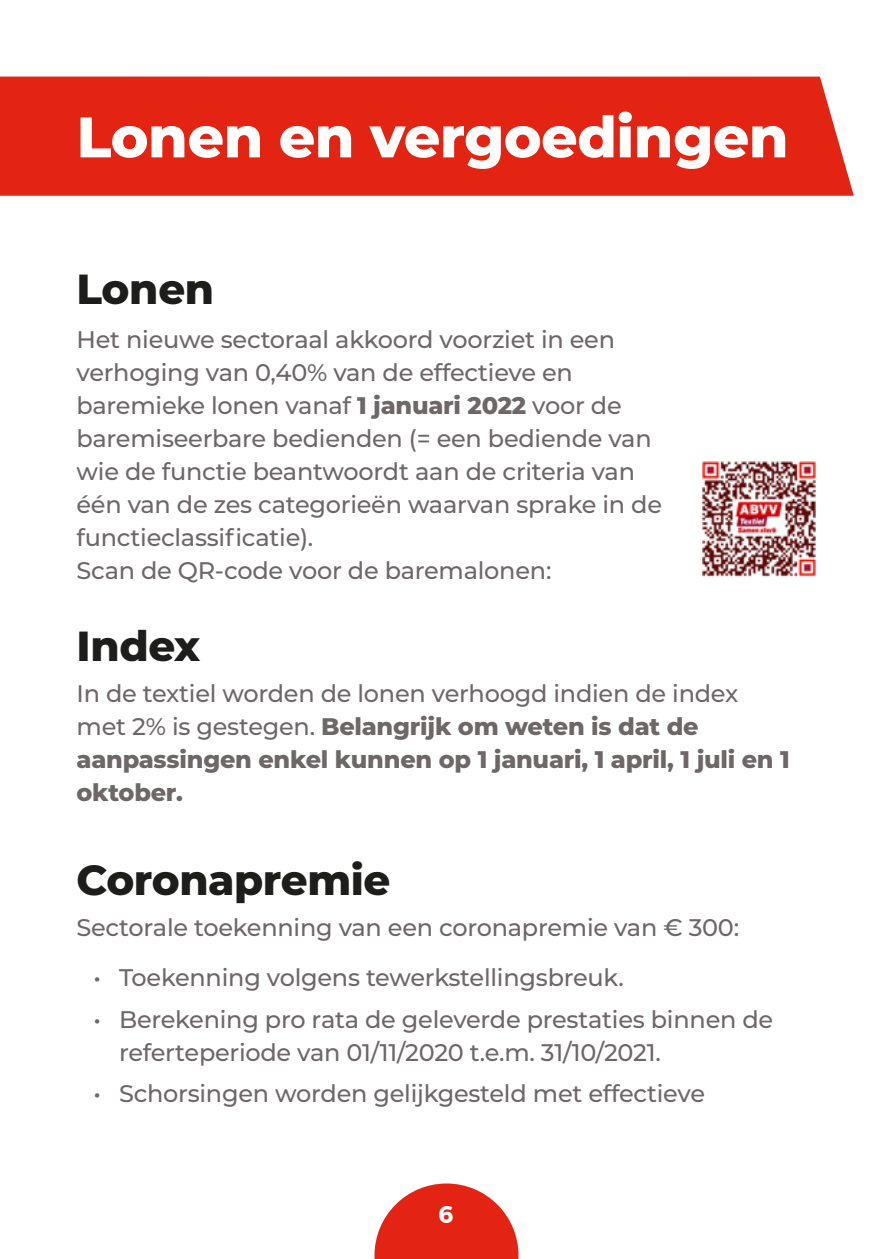
<style>
.page{position:relative;width:893px;height:1259px;background:#fff}
.page>*{position:absolute;margin:0;border:0;box-sizing:border-box;transform-origin:0 0}
.t1{font:800 57px "Montserrat";letter-spacing:-.01em;color:#fff}
.t2{font:800 42px "Montserrat";letter-spacing:-.01em;color:#1d1d1b}
.t3{font:500 24px/33px "Montserrat";letter-spacing:-.01em;color:#6d6768}
.t4{font:800 24px/33px "Montserrat";letter-spacing:-.01em;color:#6d6768}
.t5{font:700 24px "Montserrat";color:#fff}
.s1{font-weight:800}
.s2{font-weight:500}
</style>
<div class="page">
<img style="left:702px;top:461px;width:114px;height:116px">
<div style="left:0;top:77px;width:854px;height:119px;background:#e42413"></div>
<svg style="left:374px;top:1183px;width:144px;height:76px"></svg>
<h1 class="t1" style="left:77px;top:95px;width:713px">Lonen en vergoedingen</h1>
<h2 class="t2" style="left:77px;top:259px;width:139px">Lonen</h2>
<p class="t3" style="left:77px;top:322px;width:587px">Het nieuwe sectoraal akkoord voorziet in een verhoging van 0,40% van de effectieve en baremieke lonen vanaf <span class="s1">1 januari 2022</span> voor de baremiseerbare bedienden (= een bediende van wie de functie beantwoordt aan de criteria van één van de zes categorieën waarvan sprake in de functieclassificatie).<br>Scan de QR-code voor de baremalonen:</p>
<h2 class="t2" style="left:77px;top:615px;width:125px">Index</h2>
<p class="t4" style="left:77px;top:676px;width:715px"><span class="s2">In de textiel worden de lonen verhoogd indien de index met 2% is gestegen.</span> Belangrijk om weten is dat de aanpassingen enkel kunnen op 1 januari, 1 april, 1 juli en 1 oktober.</p>
<h2 class="t2" style="left:77px;top:849px;width:315px">Coronapremie</h2>
<p class="t3" style="left:77px;top:910px;width:664px">Sectorale toekenning van een coronapremie van € 300:</p>
<p class="t3" style="left:94px;top:960px;width:532px">• Toekenning volgens tewerkstellingsbreuk.</p>
<p class="t3" style="left:119px;top:1002px;width:656px;text-indent:-26px">• Berekening pro rata de geleverde prestaties binnen de referteperiode van 01/11/2020 t.e.m. 31/10/2021.</p>
<p class="t3" style="left:94px;top:1076px;width:613px">• Schorsingen worden gelijkgesteld met effectieve</p>
<p class="t5" style="left:439px;top:1195px;width:17px">6</p>
</div>
